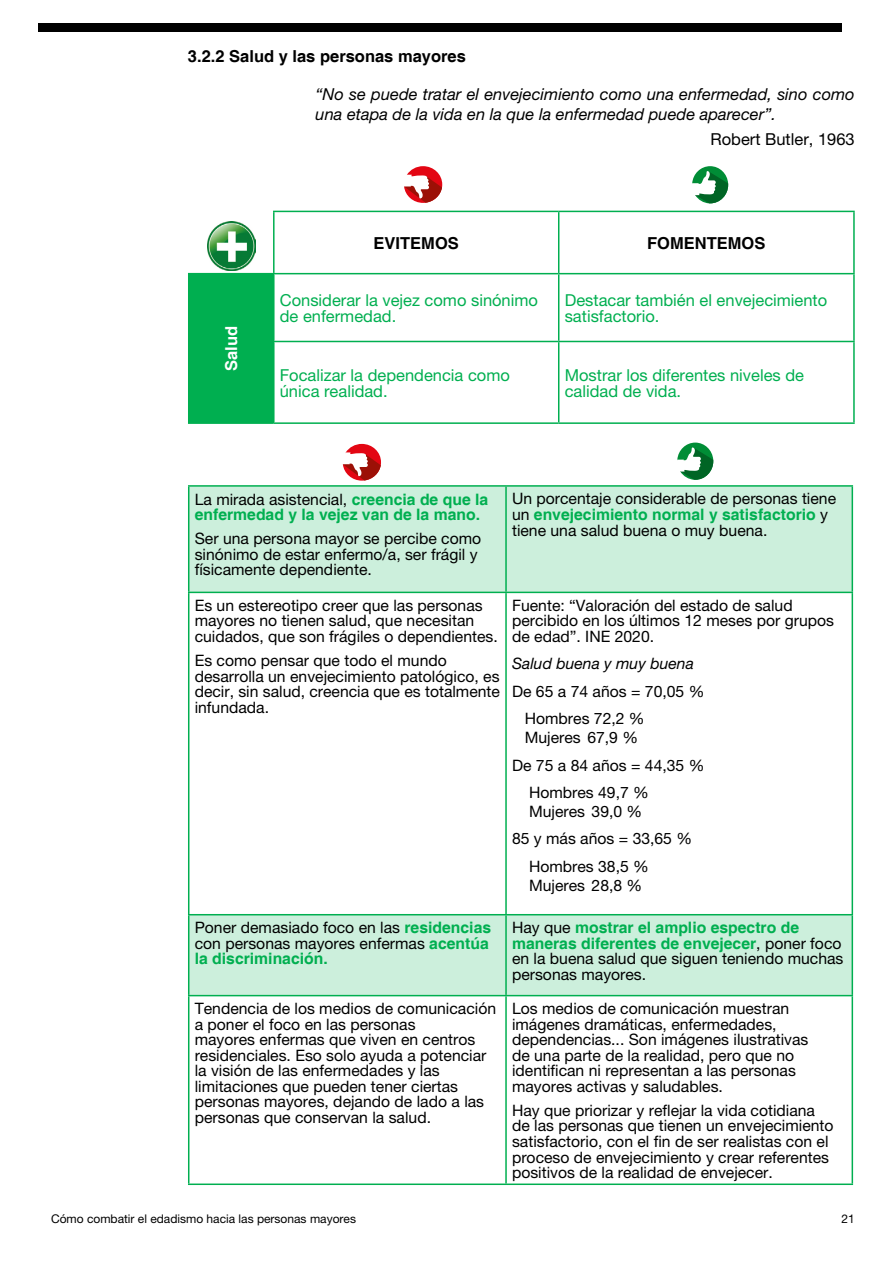
<style>
.page{position:relative;width:893px;height:1263px;background:#fff}
.page>*{position:absolute;margin:0;border:0;box-sizing:border-box;transform-origin:0 0}
.t1{font:16.5px/16.2px "Helvetica Neue";color:#00af50}
.t2{font:italic 16.5px/20.2px "Helvetica Neue";color:#000}
.t3{font:700 16.5px "Helvetica";color:#000}
.t4{font:16.5px "Helvetica Neue";color:#000}
.t5{font:700 16.5px "Helvetica";color:#fff}
.t6{font:15.75px/15.6px "Helvetica Neue";color:#000}
.t7{font:700 15.75px/15.6px "Helvetica";color:#00af50}
.t8{font:italic 15.75px "Helvetica Neue";color:#000}
.t9{font:12px "Helvetica Neue";color:#000}
.s1{font-family:"Helvetica";font-weight:700;color:#00af50}
.s2{font-family:"Helvetica Neue";font-weight:400;color:#000}
</style>
<div class="page">
<div style="left:38px;top:23px;width:804px;height:9px;background:#000"></div>
<div style="left:189px;top:274px;width:85px;height:149px;background:#00af50"></div>
<hr style="left:273px;top:211px;width:286px;height:1px;background:#00af50">
<hr style="left:273px;top:212px;width:2px;height:61px;background:#00af50">
<hr style="left:559px;top:211px;width:296px;height:1px;background:#00af50">
<hr style="left:558px;top:212px;width:1px;height:61px;background:#00af50">
<hr style="left:853px;top:212px;width:2px;height:61px;background:#00af50">
<hr style="left:188px;top:273px;width:86px;height:1px;background:#00af50">
<hr style="left:188px;top:274px;width:1px;height:67px;background:#00af50">
<hr style="left:188px;top:341px;width:1px;height:81px;background:#00af50">
<hr style="left:188px;top:422px;width:86px;height:2px;background:#00af50">
<hr style="left:274px;top:273px;width:285px;height:1px;background:#00af50">
<hr style="left:273px;top:274px;width:2px;height:67px;background:#00af50">
<hr style="left:559px;top:273px;width:296px;height:1px;background:#00af50">
<hr style="left:558px;top:274px;width:1px;height:67px;background:#00af50">
<hr style="left:853px;top:274px;width:2px;height:67px;background:#00af50">
<hr style="left:273px;top:341px;width:286px;height:1px;background:#00af50">
<hr style="left:273px;top:342px;width:2px;height:80px;background:#00af50">
<hr style="left:559px;top:341px;width:296px;height:1px;background:#00af50">
<hr style="left:558px;top:342px;width:1px;height:80px;background:#00af50">
<hr style="left:853px;top:342px;width:2px;height:80px;background:#00af50">
<hr style="left:274px;top:422px;width:285px;height:2px;background:#00af50">
<hr style="left:559px;top:422px;width:296px;height:2px;background:#00af50">
<svg style="left:189px;top:487px;width:663px;height:508px"></svg>
<hr style="left:188px;top:485px;width:318px;height:2px;background:#00af50">
<hr style="left:188px;top:487px;width:1px;height:105px;background:#00af50">
<hr style="left:506px;top:485px;width:347px;height:2px;background:#00af50">
<hr style="left:505px;top:487px;width:2px;height:105px;background:#00af50">
<hr style="left:852px;top:487px;width:1px;height:105px;background:#00af50">
<hr style="left:188px;top:592px;width:318px;height:1px;background:#00af50">
<hr style="left:188px;top:593px;width:1px;height:321px;background:#00af50">
<hr style="left:506px;top:592px;width:347px;height:1px;background:#00af50">
<hr style="left:505px;top:593px;width:2px;height:321px;background:#00af50">
<hr style="left:852px;top:593px;width:1px;height:321px;background:#00af50">
<hr style="left:188px;top:914px;width:318px;height:1px;background:#00af50">
<hr style="left:188px;top:915px;width:1px;height:80px;background:#00af50">
<hr style="left:506px;top:914px;width:347px;height:1px;background:#00af50">
<hr style="left:505px;top:915px;width:2px;height:80px;background:#00af50">
<hr style="left:852px;top:915px;width:1px;height:80px;background:#00af50">
<hr style="left:188px;top:995px;width:318px;height:1px;background:#00af50">
<hr style="left:188px;top:996px;width:1px;height:187px;background:#00af50">
<hr style="left:506px;top:995px;width:347px;height:1px;background:#00af50">
<hr style="left:505px;top:996px;width:2px;height:187px;background:#00af50">
<hr style="left:852px;top:996px;width:1px;height:187px;background:#00af50">
<hr style="left:188px;top:1183px;width:318px;height:2px;background:#00af50">
<hr style="left:506px;top:1183px;width:347px;height:2px;background:#00af50">
<svg style="left:692px;top:166px;width:36px;height:37px"></svg>
<svg style="left:404px;top:166px;width:38px;height:37px"></svg>
<img style="left:207px;top:221px;width:49px;height:49px">
<svg style="left:677px;top:443px;width:36px;height:37px"></svg>
<svg style="left:343px;top:444px;width:38px;height:37px"></svg>
<p class="t3" style="left:188px;top:46px;width:279px">3.2.2 Salud y las personas mayores</p>
<p class="t2" style="left:316px;top:84px;width:541px">“No se puede tratar el envejecimiento como una enfermedad, sino como una etapa de la vida en la que la enfermedad puede aparecer”.</p>
<p class="t4" style="left:710px;top:129px;width:146px">Robert Butler, 1963</p>
<p class="t3" style="left:374px;top:233px;width:87px">EVITEMOS</p>
<p class="t3" style="left:647px;top:233px;width:120px">FOMENTEMOS</p>
<p class="t5" style="left:221px;top:371px;width:46px;rotate:-90deg">Salud</p>
<p class="t1" style="left:280px;top:292px;width:260px">Considerar la vejez como sinónimo de enfermedad.</p>
<p class="t1" style="left:565px;top:292px;width:264px">Destacar también el envejecimiento satisfactorio.</p>
<p class="t1" style="left:280px;top:367px;width:232px">Focalizar la dependencia como única realidad.</p>
<p class="t1" style="left:565px;top:367px;width:241px">Mostrar los diferentes niveles de calidad de vida.</p>
<p class="t6" style="left:195px;top:491px;width:295px">La mirada asistencial, <span class="s1">creencia de que la</span></p>
<p class="t7" style="left:195px;top:507px;width:287px">enfermedad y la vejez van de la mano.</p>
<p class="t6" style="left:195px;top:530px;width:288px">Ser una persona mayor se percibe como sinónimo de estar enfermo/a, ser frágil y físicamente dependiente.</p>
<p class="t6" style="left:195px;top:597px;width:305px">Es un estereotipo creer que las personas mayores no tienen salud, que necesitan cuidados, que son frágiles o dependientes.</p>
<p class="t6" style="left:195px;top:652px;width:307px">Es como pensar que todo el mundo desarrolla un envejecimiento patológico, es decir, sin salud, creencia que es totalmente infundada.</p>
<p class="t6" style="left:195px;top:920px;width:298px">Poner demasiado foco en las <span class="s1">residencias </span>con personas mayores enfermas <span class="s1">acentúa</span></p>
<p class="t7" style="left:195px;top:952px;width:135px">la discriminación.</p>
<p class="t6" style="left:512px;top:491px;width:326px">Un porcentaje considerable de personas tiene</p>
<p class="t7" style="left:512px;top:507px;width:317px"><span class="s2">un</span> envejecimiento normal y satisfactorio <span class="s2">y</span></p>
<p class="t6" style="left:512px;top:522px;width:257px">tiene una salud buena o muy buena.</p>
<p class="t6" style="left:512px;top:597px;width:324px">Fuente: “Valoración del estado de salud percibido en los últimos 12 meses por grupos de edad”. INE 2020.</p>
<p class="t8" style="left:512px;top:654px;width:183px">Salud buena y muy buena</p>
<p class="t6" style="left:525px;top:677px;width:181px;line-height:27.5px;text-indent:-13px">De 65 a 74 años = 70,05 %<br>Hombres 72,2 %</p>
<p class="t6" style="left:525px;top:729px;width:115px">Mujeres 67,9 %</p>
<p class="t6" style="left:512px;top:757px;width:194px">De 75 a 84 años = 44,35 %</p>
<p class="t6" style="left:529px;top:784px;width:121px">Hombres 49,7 %</p>
<p class="t6" style="left:529px;top:803px;width:115px">Mujeres 39,0 %</p>
<p class="t6" style="left:512px;top:831px;width:182px">85 y más años = 33,65 %</p>
<p class="t6" style="left:529px;top:858px;width:121px">Hombres 38,5 %</p>
<p class="t6" style="left:529px;top:877px;width:115px">Mujeres 28,8 %</p>
<p class="t7" style="left:512px;top:921px;width:331px"><span class="s2">Hay que</span> mostrar el amplio espectro de maneras diferentes de envejecer<span class="s2">, poner foco</span></p>
<p class="t6" style="left:512px;top:951px;width:333px">en la buena salud que siguen teniendo muchas personas mayores.</p>
<p class="t6" style="left:195px;top:1000px;width:303px">Tendencia de los medios de comunicación a poner el foco en las personas<br>mayores enfermas que viven en centros residenciales. Eso solo ayuda a potenciar la visión de las enfermedades y las limitaciones que pueden tener ciertas personas mayores, dejando de lado a las personas que conservan la salud.</p>
<p class="t6" style="left:512px;top:1000px;width:298px">Los medios de comunicación muestran imágenes dramáticas, enfermedades, dependencias... Son imágenes ilustrativas de una parte de la realidad, pero que no identifican ni representan a las personas mayores activas y saludables.</p>
<p class="t6" style="left:512px;top:1102px;width:323px">Hay que priorizar y reflejar la vida cotidiana de las personas que tienen un envejecimiento satisfactorio, con el fin de ser realistas con el proceso de envejecimiento y crear referentes positivos de la realidad de envejecer.</p>
<p class="t9" style="left:51px;top:1211px;width:306px">Cómo combatir el edadismo hacia las personas mayores</p>
<p class="t9" style="left:841px;top:1211px;width:15px">21</p>
</div>
